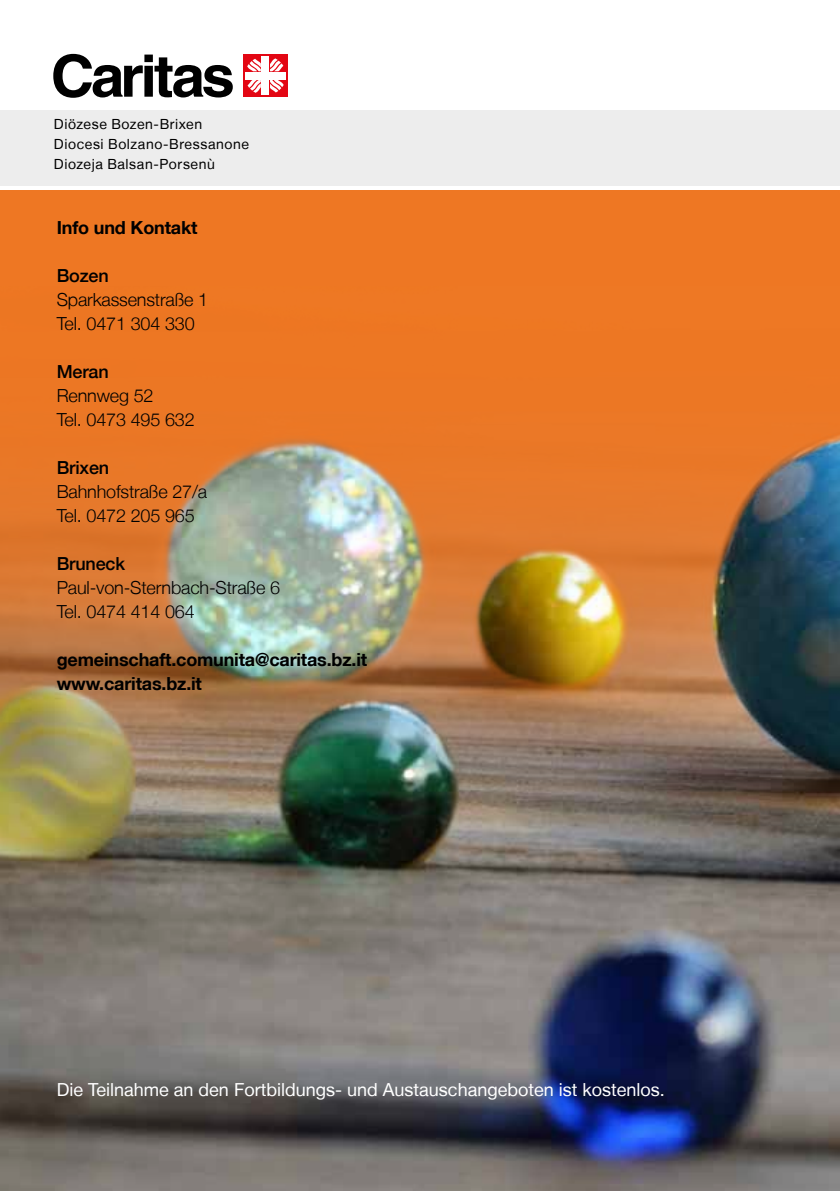
<style>
.page{position:relative;width:840px;height:1191px;background:#fff}
.page>*{position:absolute;margin:0;border:0;box-sizing:border-box;transform-origin:0 0}
.t1{font:300 18px/24px "Helvetica Neue LT";letter-spacing:-.01em;color:#000}
.t2{font:700 18px/24px "Helvetica Neue LT";letter-spacing:-.01em;color:#000}
.t3{font:18px "Helvetica Neue LT";color:#fff}
.t4{font:500 18px "Helvetica Neue LT";letter-spacing:-.01em;color:#000}
.t5{font:14px/20px "Helvetica Neue LT";letter-spacing:.04em;color:#000}
</style>
<div class="page">
<div style="left:0;top:190px;width:839px;height:1001px;background:#ee7723"></div>
<img style="left:0;top:435px;width:839px;height:756px">
<div style="left:0;top:110px;width:839px;height:76px;background:#ededed"></div>
<svg style="left:53px;top:54px;width:180px;height:44px"></svg>
<div style="left:243px;top:55px;width:44px;height:42px;background:#e30613"></div>
<div style="left:245px;top:72px;width:40px;height:7px;background:#fff"></div>
<div style="left:261px;top:57px;width:8px;height:38px;background:#fff"></div>
<svg style="left:247px;top:59px;width:14px;height:12px"></svg>
<svg style="left:270px;top:58px;width:13px;height:13px"></svg>
<svg style="left:270px;top:80px;width:13px;height:12px"></svg>
<svg style="left:247px;top:80px;width:14px;height:13px"></svg>
<p class="t5" style="left:54px;top:114px;width:196px">Diözese Bozen-Brixen<br>Diocesi Bolzano-Bressanone<br>Diozeja Balsan-Porsenù</p>
<p class="t2" style="left:57px;top:215px;width:142px">Info und Kontakt</p>
<p class="t4" style="left:57px;top:265px;width:53px">Bozen</p>
<p class="t1" style="left:57px;top:287px;width:153px">Sparkassenstraße 1<br>Tel. 0471 304 330</p>
<p class="t4" style="left:57px;top:361px;width:53px">Meran</p>
<p class="t1" style="left:57px;top:383px;width:139px">Rennweg 52<br>Tel. 0473 495 632</p>
<p class="t4" style="left:57px;top:457px;width:54px">Brixen</p>
<p class="t1" style="left:57px;top:479px;width:152px">Bahnhofstraße 27/a<br>Tel. 0472 205 965</p>
<p class="t4" style="left:57px;top:553px;width:70px">Bruneck</p>
<p class="t1" style="left:57px;top:575px;width:225px">Paul-von-Sternbach-Straße 6<br>Tel. 0474 414 064</p>
<p class="t2" style="left:57px;top:647px;width:312px">gemeinschaft.comunita@caritas.bz.it www.caritas.bz.it</p>
<p class="t3" style="left:57px;top:1079px;width:609px">Die Teilnahme an den Fortbildungs- und Austauschangeboten ist kostenlos.</p>
</div>
